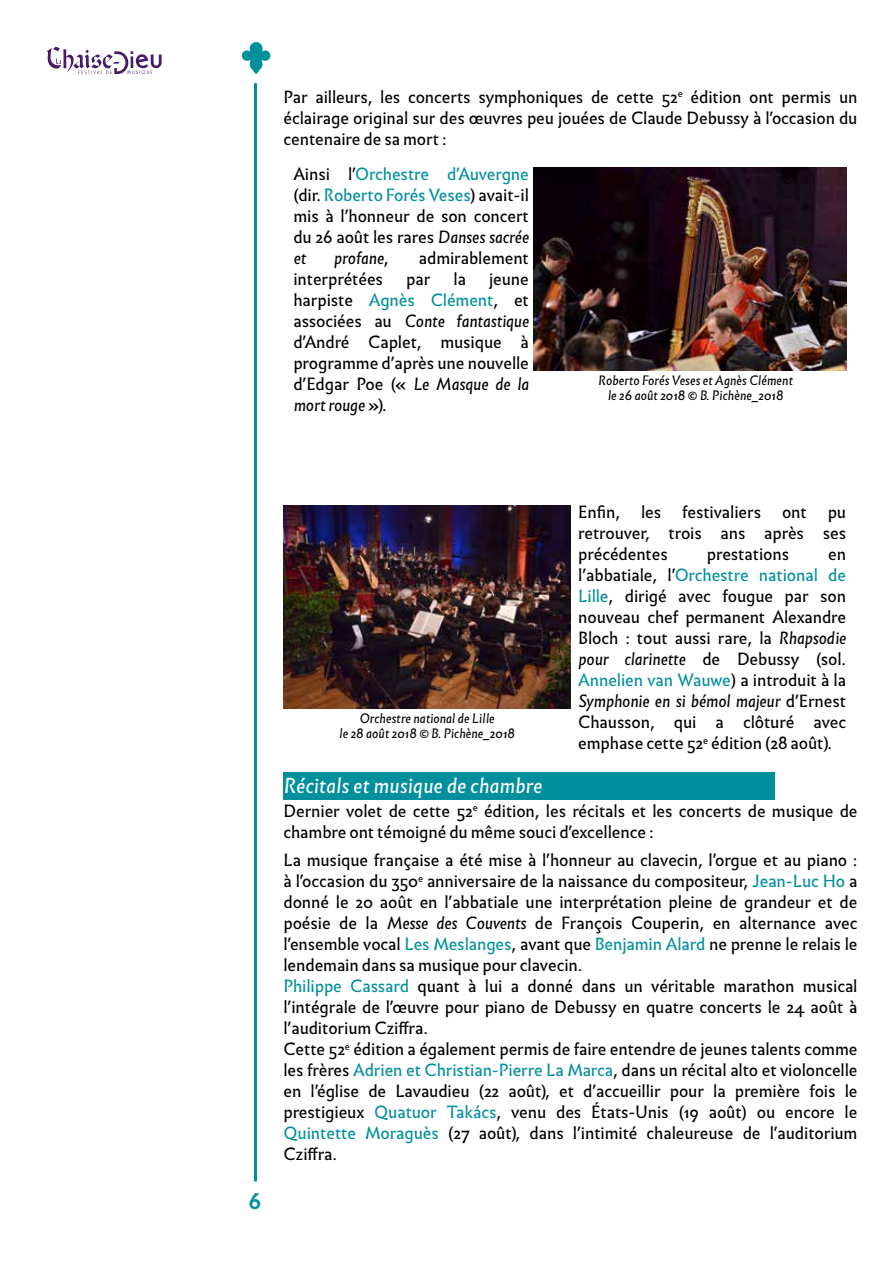
<style>
.page{position:relative;width:893px;height:1263px;background:#fff}
.page>*{position:absolute;margin:0;border:0;box-sizing:border-box;transform-origin:0 0}
.t1{font:700 21px "Infini";color:#008f9d}
.t2{font:italic 20.1px "Infini";color:#fff;scale:1.04 1}
.t3{font:16.5px/21px "Infini";letter-spacing:-.01em;color:#000;text-align:justify}
.t4{font:italic 16.5px "Infini";letter-spacing:-.01em;color:#000}
.t5{font:italic 12.75px/15.3px "Infini";color:#000;text-align:center}
.s1{color:#008f9d}
.s2{font-style:italic}
.s3{font-style:normal}
</style>
<div class="page">
<svg style="left:47px;top:47px;width:115px;height:27px"></svg>
<hr style="left:254px;top:83px;width:3px;height:1098px;background:#008f9d">
<div style="left:283px;top:772px;width:492px;height:28px;background:#008f9d"></div>
<img style="left:534px;top:168px;width:312px;height:202px">
<img style="left:283px;top:506px;width:287px;height:202px">
<svg style="left:242px;top:42px;width:28px;height:32px"></svg>
<p class="t3" style="left:283px;top:85px;width:576px">Par ailleurs, les concerts symphoniques de cette 52<sup>e</sup> édition ont permis un éclairage original sur des œuvres peu jouées de Claude Debussy à l’occasion du centenaire de sa mort :</p>
<p class="t3" style="left:293px;top:163px;width:237px">Ainsi l’<span class="s1">Orchestre d’Auvergne </span>(dir. <span class="s1">Roberto Forés Veses</span>) avait-il mis à l’honneur de son concert du 26 août les rares <span class="s2">Danses sacrée et</span></p>
<p class="t4" style="left:334px;top:246px;width:56px">profane<span class="s3">,</span></p>
<p class="t3" style="left:419px;top:247px;width:112px">admirablement</p>
<p class="t3" style="left:293px;top:268px;width:91px">interprétées</p>
<p class="t3" style="left:406px;top:268px;width:26px">par</p>
<p class="t3" style="left:453px;top:268px;width:14px">la</p>
<p class="t3" style="left:293px;top:268px;width:237px;text-indent:196px">jeune harpiste <span class="s1">Agnès Clément</span>, et associées au <span class="s2">Conte fantastique </span>d’André Caplet, musique à programme d’après une nouvelle d’Edgar Poe (« <span class="s2">Le Masque de la mort rouge</span> »).</p>
<p class="t5" style="left:598px;top:372px;width:196px">Roberto Forés Veses et Agnès Clément le 26 août 2018 © B. Pichène_2018</p>
<p class="t1" style="left:249px;top:1185px;width:14px">6</p>
<p class="t5" style="left:339px;top:710px;width:177px">Orchestre national de Lille<br>le 28 août 2018 © B. Pichène_2018</p>
<p class="t3" style="left:578px;top:501px;width:43px">Enfin,</p>
<p class="t3" style="left:641px;top:501px;width:22px">les</p>
<p class="t3" style="left:682px;top:501px;width:81px">festivaliers</p>
<p class="t3" style="left:782px;top:501px;width:26px">ont</p>
<p class="t3" style="left:578px;top:501px;width:269px;text-indent:249px">pu retrouver, trois ans après ses précédentes</p>
<p class="t3" style="left:707px;top:543px;width:84px">prestations</p>
<p class="t3" style="left:578px;top:543px;width:269px;text-indent:250px">en l’abbatiale, l’<span class="s1">Orchestre national de Lille</span>, dirigé avec fougue par son nouveau chef permanent Alexandre Bloch : tout aussi rare, la <span class="s2">Rhapsodie pour clarinette</span> de Debussy (sol.<br><span class="s1">Annelien van Wauwe</span>) a introduit à la <span class="s2">Symphonie en si bémol majeur</span> d’Ernest Chausson, qui a clôturé avec emphase cette 52<sup>e</sup> édition (28 août).</p>
<p class="t2" style="left:283px;top:770px;width:250px">Récitals et musique de chambre</p>
<p class="t3" style="left:283px;top:799px;width:576px">Dernier volet de cette 52<sup>e</sup> édition, les récitals et les concerts de musique de chambre ont témoigné du même souci d’excellence :</p>
<p class="t3" style="left:283px;top:849px;width:576px;text-align:left">La musique française a été mise à l’honneur au clavecin, l’orgue et au piano : à l’occasion du 350<sup>e</sup> anniversaire de la naissance du compositeur, <span class="s1">Jean-Luc Ho</span> a donné le 20 août en l’abbatiale une interprétation pleine de grandeur et de poésie de la <span class="s2">Messe des Couvents</span> de François Couperin, en alternance avec l’ensemble vocal <span class="s1">Les Meslanges</span>, avant que <span class="s1">Benjamin Alard</span> ne prenne le relais le lendemain dans sa musique pour clavecin.<br><span class="s1">Philippe Cassard</span> quant à lui a donné dans un véritable marathon musical l’intégrale de l’œuvre pour piano de Debussy en quatre concerts le 24 août à l’auditorium Cziffra.<br>Cette 52<sup>e</sup> édition a également permis de faire entendre de jeunes talents comme les frères <span class="s1">Adrien et Christian-Pierre La Marca</span>, dans un récital alto et violoncelle en l’église de Lavaudieu (22 août), et d’accueillir pour la première fois le prestigieux <span class="s1">Quatuor Takács</span>, venu des États-Unis (19 août) ou encore le <span class="s1">Quintette Moraguès</span> (27 août), dans l’intimité chaleureuse de l’auditorium Cziffra.</p>
</div>
